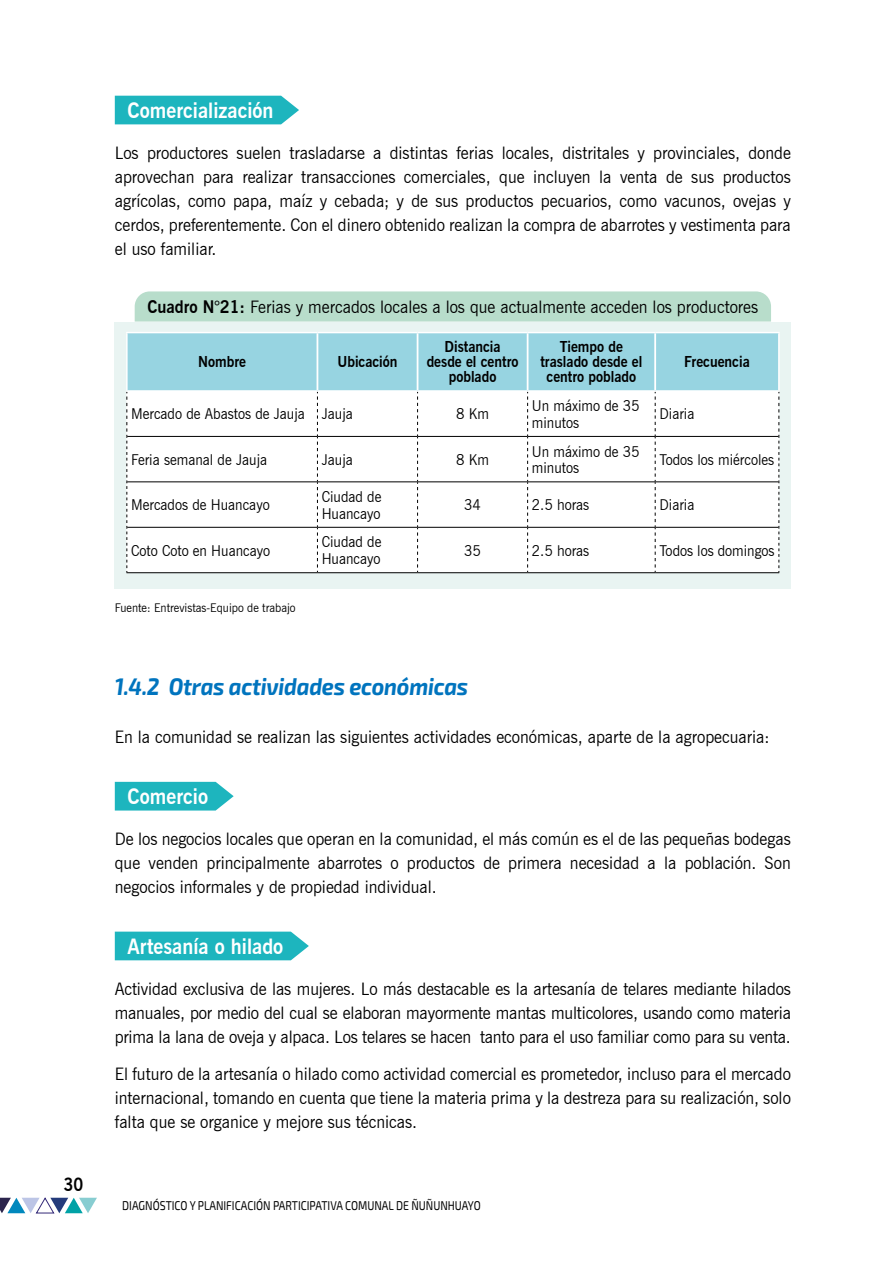
<style>
.page{position:relative;width:893px;height:1263px;background:#fff}
.page>*{position:absolute;margin:0;border:0;box-sizing:border-box;transform-origin:0 0}
.t1{font:italic 700 24px "Exo 2";letter-spacing:-.01em;color:#0074be;scale:.9 1}
.t2{font:700 21px "News Gothic BT";color:#fff;scale:.95 1}
.t3{font:700 18px "News Gothic BT";color:#000;scale:.9 1}
.t4{font:17.25px/24px "News Gothic BT";color:#000;text-align:justify;scale:.95 1}
.t5{font:15px/16.5px "News Gothic BT";color:#000;scale:.93 1}
.t6{font:700 15px/15px "News Gothic BT";color:#000;text-align:center;scale:.93 1}
.t7{font:12.75px "Exo 2";color:#000;scale:.83 1}
.t8{font:12px "News Gothic BT";color:#000;scale:.95 1}
.s1{font-weight:700}
</style>
<div class="page">
<div style="left:115px;top:322px;width:676px;height:267px;background:#e9f4f2"></div>
<div style="left:115px;top:96px;width:184px;height:28px;background:#1db5be"></div>
<div style="left:135px;top:291px;width:636px;height:31px;background:#b8ddcb"></div>
<svg style="left:115px;top:782px;width:119px;height:28px;background:#2ebac2"></svg>
<div style="left:115px;top:932px;width:194px;height:28px;background:#1db5be"></div>
<svg style="left:126px;top:333px;width:653px;height:239px;background:#e4f3f6"></svg>
<hr style="left:127px;top:436px;width:190px;height:1px;background:#000">
<hr style="left:317px;top:436px;width:101px;height:1px;background:#000">
<hr style="left:418px;top:436px;width:110px;height:1px;background:#000">
<hr style="left:528px;top:436px;width:127px;height:1px;background:#000">
<hr style="left:655px;top:436px;width:123px;height:1px;background:#000">
<hr style="left:127px;top:481px;width:190px;height:1px;background:#000">
<hr style="left:317px;top:481px;width:101px;height:1px;background:#000">
<hr style="left:418px;top:481px;width:110px;height:1px;background:#000">
<hr style="left:528px;top:481px;width:127px;height:1px;background:#000">
<hr style="left:655px;top:481px;width:123px;height:1px;background:#000">
<hr style="left:127px;top:527px;width:190px;height:1px;background:#000">
<hr style="left:317px;top:527px;width:101px;height:1px;background:#000">
<hr style="left:418px;top:527px;width:110px;height:1px;background:#000">
<hr style="left:528px;top:527px;width:127px;height:1px;background:#000">
<hr style="left:655px;top:527px;width:123px;height:1px;background:#000">
<hr style="left:126px;top:572px;width:191px;height:1px;background:#000">
<hr style="left:317px;top:572px;width:101px;height:1px;background:#000">
<hr style="left:418px;top:572px;width:110px;height:1px;background:#000">
<hr style="left:528px;top:572px;width:127px;height:1px;background:#000">
<hr style="left:655px;top:572px;width:124px;height:1px;background:#000">
<hr style="left:317px;top:333px;width:1px;height:57px;background:#fff">
<hr style="left:417px;top:333px;width:1px;height:57px;background:#fff">
<hr style="left:527px;top:333px;width:1px;height:57px;background:#fff">
<hr style="left:654px;top:333px;width:2px;height:57px;background:#fff">
<hr style="left:126px;top:332px;width:191px;height:1px;background:#fff">
<hr style="left:126px;top:333px;width:2px;height:57px;background:#fff">
<hr style="left:317px;top:332px;width:101px;height:1px;background:#fff">
<hr style="left:418px;top:332px;width:110px;height:1px;background:#fff">
<hr style="left:528px;top:332px;width:127px;height:1px;background:#fff">
<hr style="left:655px;top:332px;width:125px;height:1px;background:#fff">
<hr style="left:778px;top:333px;width:2px;height:57px;background:#fff">
<hr style="left:126px;top:390px;width:191px;height:2px;background:#fff">
<hr style="left:317px;top:390px;width:101px;height:2px;background:#fff">
<hr style="left:418px;top:390px;width:110px;height:2px;background:#fff">
<hr style="left:528px;top:390px;width:127px;height:2px;background:#fff">
<hr style="left:655px;top:390px;width:125px;height:2px;background:#fff">
<svg style="left:0;top:1197px;width:97px;height:16px"></svg>
<p class="t3" style="left:64px;top:1174px;width:23px">30</p>
<p class="t2" style="left:128px;top:98px;width:155px">Comercialización</p>
<p class="t4" style="left:115px;top:141px;width:713px">Los productores suelen trasladarse a distintas ferias locales, distritales y provinciales, donde aprovechan para realizar transacciones comerciales, que incluyen la venta de sus productos agrícolas, como papa, maíz y cebada; y de sus productos pecuarios, como vacunos, ovejas y cerdos, preferentemente. Con el dinero obtenido realizan la compra de abarrotes y vestimenta para el uso familiar.</p>
<p class="t4" style="left:147px;top:295px;width:644px"><span class="s1">Cuadro N°21:</span> Ferias y mercados locales a los que actualmente acceden los productores</p>
<p class="t6" style="left:198px;top:354px;width:53px">Nombre</p>
<p class="t6" style="left:337px;top:354px;width:66px">Ubicación</p>
<p class="t6" style="left:427px;top:339px;width:100px">Distancia desde el centro poblado</p>
<p class="t6" style="left:540px;top:339px;width:111px">Tiempo de traslado desde el centro poblado</p>
<p class="t6" style="left:684px;top:354px;width:72px">Frecuencia</p>
<p class="t5" style="left:131px;top:406px;width:240px">Mercado de Abastos de Jauja Jauja</p>
<p class="t5" style="left:456px;top:406px;width:37px">8 Km</p>
<p class="t5" style="left:532px;top:397px;width:117px">Un máximo de 35 minutos</p>
<p class="t5" style="left:659px;top:406px;width:39px">Diaria</p>
<p class="t5" style="left:131px;top:451px;width:148px">Feria semanal de Jauja</p>
<p class="t5" style="left:322px;top:451px;width:35px">Jauja</p>
<p class="t5" style="left:456px;top:451px;width:37px">8 Km</p>
<p class="t5" style="left:532px;top:443px;width:117px">Un máximo de 35 minutos</p>
<p class="t5" style="left:659px;top:451px;width:125px">Todos los miércoles</p>
<p class="t5" style="left:131px;top:497px;width:151px">Mercados de Huancayo</p>
<p class="t5" style="left:322px;top:488px;width:66px">Ciudad de<br>Huancayo</p>
<p class="t5" style="left:464px;top:497px;width:20px">34</p>
<p class="t5" style="left:532px;top:497px;width:63px">2.5 horas</p>
<p class="t5" style="left:659px;top:497px;width:39px">Diaria</p>
<p class="t5" style="left:131px;top:542px;width:151px">Coto Coto en Huancayo</p>
<p class="t5" style="left:322px;top:534px;width:66px">Ciudad de<br>Huancayo</p>
<p class="t5" style="left:464px;top:542px;width:20px">35</p>
<p class="t5" style="left:532px;top:542px;width:63px">2.5 horas</p>
<p class="t5" style="left:659px;top:542px;width:125px">Todos los domingos</p>
<p class="t8" style="left:115px;top:600px;width:192px">Fuente: Entrevistas-Equipo de trabajo</p>
<h1 class="t1" style="left:115px;top:672px;width:394px">1.4.2 Otras actividades económicas</h1>
<p class="t4" style="left:115px;top:725px;width:691px">En la comunidad se realizan las siguientes actividades económicas, aparte de la agropecuaria:</p>
<p class="t2" style="left:128px;top:784px;width:86px">Comercio</p>
<p class="t4" style="left:115px;top:827px;width:713px">De los negocios locales que operan en la comunidad, el más común es el de las pequeñas bodegas que venden principalmente abarrotes o productos de primera necesidad a la población. Son negocios informales y de propiedad individual.</p>
<p class="t2" style="left:128px;top:934px;width:165px">Artesanía o hilado</p>
<p class="t4" style="left:115px;top:977px;width:713px">Actividad exclusiva de las mujeres. Lo más destacable es la artesanía de telares mediante hilados manuales, por medio del cual se elaboran mayormente mantas multicolores, usando como materia prima la lana de oveja y alpaca. Los telares se hacen tanto para el uso familiar como para su venta.</p>
<p class="t4" style="left:115px;top:1061px;width:713px">El futuro de la artesanía o hilado como actividad comercial es prometedor, incluso para el mercado internacional, tomando en cuenta que tiene la materia prima y la destreza para su realización, solo falta que se organice y mejore sus técnicas.</p>
<p class="t7" style="left:122px;top:1198px;width:434px">DIAGNÓSTICO Y PLANIFICACIÓN PARTICIPATIVA COMUNAL DE ÑUÑUNHUAYO</p>
</div>
